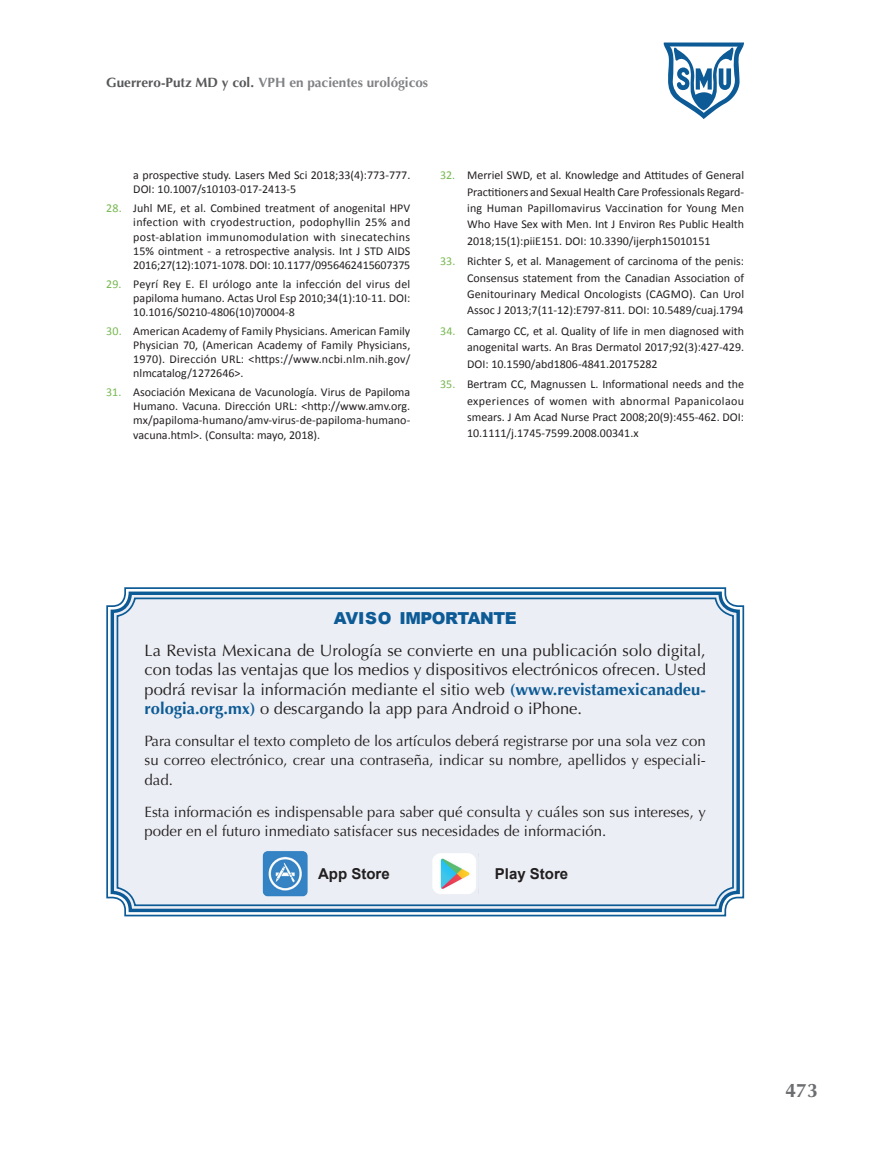
<style>
.page{position:relative;width:893px;height:1149px;background:#fff}
.page>*{position:absolute;margin:0;border:0;box-sizing:border-box;transform-origin:0 0}
.t1{font:700 19.5px "Optima";color:#6c6d70}
.t2{font:16.5px/19.5px "Optima";color:#231f20;text-align:justify}
.t3{font:900 16.5px "Arial";letter-spacing:-.03em;color:#0d5b96}
.t4{font:15px/19.5px "Optima";color:#231f20;text-align:justify}
.t5{font:700 15px "Arial";color:#231f20}
.t6{font:700 13.5px "Optima";color:#808285}
.t7{font:12px/14.2px "Calibri";color:#231f20;text-align:justify}
.s1{color:#57585a}
.s2{color:#77b850}
.s3{font-weight:700;color:#0d5b96}
</style>
<div class="page">
<svg style="left:663px;top:42px;width:81px;height:77px"></svg>
<div style="left:106px;top:587px;width:639px;height:330px;background:#ebeef4"></div>
<div style="left:111px;top:591px;width:629px;height:320px;border:3px solid #0d5b96;border-radius:18px"></div>
<div style="left:117px;top:597px;width:617px;height:308px;border:2px solid #0d5b96;border-radius:17px"></div>
<img style="left:263px;top:850px;width:46px;height:46px">
<img style="left:430px;top:850px;width:49px;height:46px">
<p class="t6" style="left:106px;top:75px;width:323px"><span class="s1">Guerrero-Putz MD y col.</span> VPH en pacientes urológicos</p>
<p class="t7" style="left:133px;top:168px;width:279px">a prospective study. Lasers Med Sci 2018;33(4):773-777.<br>DOI: 10.1007/s10103-017-2413-5</p>
<p class="t7" style="left:133px;top:201px;width:279px;text-indent:-27px"><span class="s2">28.</span> Juhl ME, et al. Combined treatment of anogenital HPV infection with cryodestruction, podophyllin 25% and post-ablation immunomodulation with sinecatechins 15% ointment - a retrospective analysis. Int J STD AIDS 2016;27(12):1071-1078. DOI: 10.1177/0956462415607375</p>
<p class="t7" style="left:133px;top:276px;width:279px;text-indent:-27px"><span class="s2">29.</span> Peyrí Rey E. El urólogo ante la infección del virus del papiloma humano. Actas Urol Esp 2010;34(1):10-11. DOI:<br>10.1016/S0210-4806(10)70004-8</p>
<p class="t7" style="left:133px;top:323px;width:279px;text-indent:-27px"><span class="s2">30.</span> American Academy of Family Physicians. American Family Physician 70, (American Academy of Family Physicians, 1970). Dirección URL: &lt;https://www.ncbi.nlm.nih.gov/ nlmcatalog/1272646&gt;.</p>
<p class="t7" style="left:133px;top:384px;width:279px;text-indent:-27px"><span class="s2">31.</span> Asociación Mexicana de Vacunología. Virus de Papiloma Humano. Vacuna. Dirección URL: &lt;http://www.amv.org. mx/papiloma-humano/amv-virus-de-papiloma-humano&shy;vacuna.html&gt;. (Consulta: mayo, 2018).</p>
<p class="t7" style="left:467px;top:167px;width:279px;line-height:16.4px;text-indent:-27px"><span class="s2">32.</span> Merriel SWD, et al. Knowledge and Attitudes of General Practitioners and Sexual Health Care Professionals Regard&shy;ing Human Papillomavirus Vaccination for Young Men Who Have Sex with Men. Int J Environ Res Public Health 2018;15(1):piiE151. DOI: 10.3390/ijerph15010151</p>
<p class="t7" style="left:467px;top:253px;width:279px;line-height:16.4px;text-indent:-27px"><span class="s2">33.</span> Richter S, et al. Management of carcinoma of the penis:<br>Consensus statement from the Canadian Association of Genitourinary Medical Oncologists (CAGMO). Can Urol Assoc J 2013;7(11-12):E797-811. DOI: 10.5489/cuaj.1794</p>
<p class="t7" style="left:467px;top:323px;width:279px;line-height:16.4px;text-indent:-27px"><span class="s2">34.</span> Camargo CC, et al. Quality of life in men diagnosed with anogenital warts. An Bras Dermatol 2017;92(3):427-429.<br>DOI: 10.1590/abd1806-4841.20175282</p>
<p class="t7" style="left:467px;top:376px;width:279px;line-height:16.4px;text-indent:-27px"><span class="s2">35.</span> Bertram CC, Magnussen L. Informational needs and the experiences of women with abnormal Papanicolaou smears. J Am Acad Nurse Pract 2008;20(9):455-462. DOI:<br>10.1111/j.1745-7599.2008.00341.x</p>
<h2 class="t3" style="left:334px;top:605px;width:184px">AVISO IMPORTANTE</h2>
<p class="t2" style="left:145px;top:640px;width:563px">La Revista Mexicana de Urología se convierte en una publicación solo digital, con todas las ventajas que los medios y dispositivos electrónicos ofrecen. Usted podrá revisar la información mediante el sitio web <span class="s3">(www.revistamexicanadeu&shy;rologia.org.mx)</span> o descargando la app para Android o iPhone.</p>
<p class="t4" style="left:145px;top:731px;width:563px">Para consultar el texto completo de los artículos deberá registrarse por una sola vez con su correo electrónico, crear una contraseña, indicar su nombre, apellidos y especiali&shy;dad.</p>
<p class="t4" style="left:145px;top:801px;width:563px">Esta información es indispensable para saber qué consulta y cuáles son sus intereses, y poder en el futuro inmediato satisfacer sus necesidades de información.</p>
<p class="t5" style="left:318px;top:863px;width:73px">App Store</p>
<p class="t5" style="left:495px;top:863px;width:75px">Play Store</p>
<h1 class="t1" style="left:785px;top:1079px;width:34px">473</h1>
</div>
